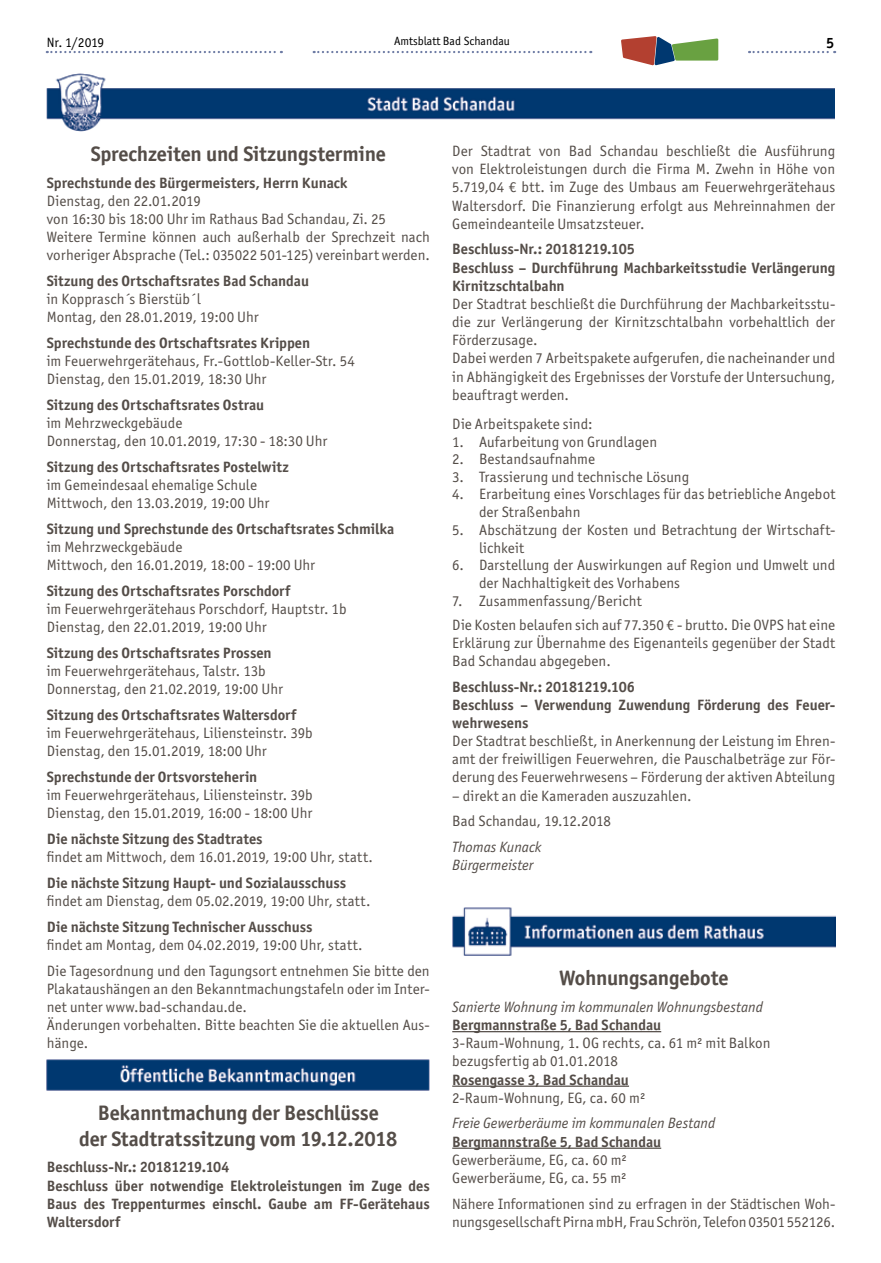
<style>
.page{position:relative;width:881px;height:1263px;background:#fff}
.page>*{position:absolute;margin:0;border:0;box-sizing:border-box;transform-origin:0 0}
.t1{font:700 21px/25.3px "Officina San ITC";letter-spacing:-.01em;color:#544d48;text-align:center}
.t2{font:15px/18.1px "Officina San ITC";letter-spacing:.005em;color:#544d48}
.t3{font:700 15px/18.1px "Officina San ITC";color:#544d48}
.t4{font:italic 15px/18.1px "Officina San ITC";color:#544d48}
.t5{font:700 15px "Officina San ITC";color:#000}
.t6{font:13.5px "Officina San ITC";letter-spacing:-.01em;color:#000}
.t7{font:12px "Officina San ITC";color:#000}
</style>
<div class="page">
<svg style="left:313px;top:51px;width:278px;height:2px"></svg>
<svg style="left:47px;top:51px;width:235px;height:2px"></svg>
<svg style="left:748px;top:51px;width:86px;height:2px"></svg>
<svg style="left:621px;top:36px;width:97px;height:29px"></svg>
<img style="left:47px;top:73px;width:786px;height:59px">
<img style="left:47px;top:1059px;width:382px;height:32px">
<hr style="left:452px;top:1031px;width:209px;height:1px;background:#544d48">
<hr style="left:452px;top:1085px;width:176px;height:2px;background:#544d48">
<hr style="left:452px;top:1147px;width:209px;height:2px;background:#544d48">
<img style="left:452px;top:907px;width:383px;height:49px">
<p class="t6" style="left:47px;top:34px;width:59px">Nr. 1/2019</p>
<p class="t7" style="left:394px;top:34px;width:117px">Amtsblatt Bad Schandau</p>
<p class="t5" style="left:825px;top:34px;width:10px">5</p>
<h1 class="t1" style="left:91px;top:141px;width:296px">Sprechzeiten und Sitzungstermine</h1>
<p class="t3" style="left:47px;top:173px;width:302px">Sprechstunde des Bürgermeisters, Herrn Kunack</p>
<p class="t2" style="left:47px;top:192px;width:384px">Dienstag, den 22.01.2019<br>von 16:30 bis 18:00 Uhr im Rathaus Bad Schandau, Zi. 25<br>Weitere Termine können auch außerhalb der Sprechzeit nach vorheriger Absprache (Tel.: 035022 501-125) vereinbart werden.</p>
<p class="t3" style="left:47px;top:272px;width:264px">Sitzung des Ortschaftsrates Bad Schandau</p>
<p class="t2" style="left:47px;top:290px;width:213px">in Kopprasch´s Bierstüb´l<br>Montag, den 28.01.2019, 19:00 Uhr</p>
<p class="t3" style="left:47px;top:334px;width:265px">Sprechstunde des Ortschaftsrates Krippen</p>
<p class="t2" style="left:47px;top:352px;width:309px">im Feuerwehrgerätehaus, Fr.-Gottlob-Keller-Str. 54<br>Dienstag, den 15.01.2019, 18:30 Uhr</p>
<p class="t3" style="left:47px;top:396px;width:219px">Sitzung des Ortschaftsrates Ostrau</p>
<p class="t2" style="left:47px;top:414px;width:282px">im Mehrzweckgebäude<br>Donnerstag, den 10.01.2019, 17:30 - 18:30 Uhr</p>
<p class="t3" style="left:47px;top:458px;width:243px">Sitzung des Ortschaftsrates Postelwitz</p>
<p class="t2" style="left:47px;top:476px;width:224px">im Gemeindesaal ehemalige Schule<br>Mittwoch, den 13.03.2019, 19:00 Uhr</p>
<p class="t3" style="left:47px;top:520px;width:349px">Sitzung und Sprechstunde des Ortschaftsrates Schmilka</p>
<p class="t2" style="left:47px;top:538px;width:270px">im Mehrzweckgebäude<br>Mittwoch, den 16.01.2019, 18:00 - 19:00 Uhr</p>
<p class="t3" style="left:47px;top:582px;width:245px">Sitzung des Ortschaftsrates Porschdorf</p>
<p class="t2" style="left:47px;top:600px;width:301px">im Feuerwehrgerätehaus Porschdorf, Hauptstr. 1b<br>Dienstag, den 22.01.2019, 19:00 Uhr</p>
<p class="t3" style="left:47px;top:644px;width:226px">Sitzung des Ortschaftsrates Prossen</p>
<p class="t2" style="left:47px;top:662px;width:238px">im Feuerwehrgerätehaus, Talstr. 13b<br>Donnerstag, den 21.02.2019, 19:00 Uhr</p>
<p class="t3" style="left:47px;top:706px;width:251px">Sitzung des Ortschaftsrates Waltersdorf</p>
<p class="t2" style="left:47px;top:724px;width:267px">im Feuerwehrgerätehaus, Liliensteinstr. 39b<br>Dienstag, den 15.01.2019, 18:00 Uhr</p>
<p class="t3" style="left:47px;top:768px;width:212px">Sprechstunde der Ortsvorsteherin</p>
<p class="t2" style="left:47px;top:786px;width:267px">im Feuerwehrgerätehaus, Liliensteinstr. 39b<br>Dienstag, den 15.01.2019, 16:00 - 18:00 Uhr</p>
<p class="t3" style="left:47px;top:830px;width:217px">Die nächste Sitzung des Stadtrates</p>
<p class="t2" style="left:47px;top:848px;width:327px">findet am Mittwoch, dem 16.01.2019, 19:00 Uhr, statt.</p>
<p class="t3" style="left:47px;top:874px;width:301px">Die nächste Sitzung Haupt- und Sozialausschuss</p>
<p class="t2" style="left:47px;top:892px;width:325px">findet am Dienstag, dem 05.02.2019, 19:00 Uhr, statt.</p>
<p class="t3" style="left:47px;top:917px;width:267px">Die nächste Sitzung Technischer Ausschuss</p>
<p class="t2" style="left:47px;top:932px;width:384px;line-height:25.7px">findet am Montag, dem 04.02.2019, 19:00 Uhr, statt.<br>Die Tagesordnung und den Tagungsort entnehmen Sie bitte den</p>
<p class="t2" style="left:47px;top:979px;width:384px">Plakataushängen an den Bekanntmachungstafeln oder im Inter&shy;net unter www.bad-schandau.de.<br>Änderungen vorbehalten. Bitte beachten Sie die aktuellen Aus&shy;hänge.</p>
<h1 class="t1" style="left:79px;top:1100px;width:320px">Bekanntmachung der Beschlüsse<br>der Stadtratssitzung vom 19.12.2018</h1>
<p class="t3" style="left:47px;top:1158px;width:384px">Beschluss-Nr.: 20181219.104<br>Beschluss über notwendige Elektroleistungen im Zuge des Baus des Treppenturmes einschl. Gaube am FF-Gerätehaus Waltersdorf</p>
<p class="t2" style="left:452px;top:142px;width:384px;text-align:justify">Der Stadtrat von Bad Schandau beschließt die Ausführung von Elektroleistungen durch die Firma M. Zwehn in Höhe von 5.719,04 € btt. im Zuge des Umbaus am Feuerwehrgerätehaus Waltersdorf. Die Finanzierung erfolgt aus Mehreinnahmen der Gemeindeanteile Umsatzsteuer.</p>
<p class="t3" style="left:452px;top:240px;width:384px">Beschluss-Nr.: 20181219.105<br>Beschluss – Durchführung Machbarkeitsstudie Verlängerung<br>Kirnitzschtalbahn</p>
<p class="t2" style="left:452px;top:295px;width:384px">Der Stadtrat beschließt die Durchführung der Machbarkeitsstu&shy;die zur Verlängerung der Kirnitzschtalbahn vorbehaltlich der Förderzusage.<br>Dabei werden 7 Arbeitspakete aufgerufen, die nacheinander und in Abhängigkeit des Ergebnisses der Vorstufe der Untersuchung, beauftragt werden.</p>
<p class="t2" style="left:452px;top:415px;width:142px">Die Arbeitspakete sind:</p>
<p class="t2" style="left:452px;top:432px;width:206px">1. Aufarbeitung von Grundlagen</p>
<p class="t2" style="left:452px;top:450px;width:144px">2. Bestandsaufnahme</p>
<p class="t2" style="left:452px;top:467px;width:238px">3. Trassierung und technische Lösung</p>
<p class="t2" style="left:479px;top:485px;width:357px;text-indent:-27px">4. Erarbeitung eines Vorschlages für das betriebliche Angebot der Straßenbahn</p>
<p class="t2" style="left:479px;top:521px;width:357px;text-indent:-27px">5. Abschätzung der Kosten und Betrachtung der Wirtschaft&shy;lichkeit</p>
<p class="t2" style="left:479px;top:556px;width:357px;text-indent:-27px">6. Darstellung der Auswirkungen auf Region und Umwelt und der Nachhaltigkeit des Vorhabens</p>
<p class="t2" style="left:452px;top:589px;width:384px;line-height:23.7px">7. Zusammenfassung/Bericht<br>Die Kosten belaufen sich auf 77.350 € - brutto. Die OVPS hat eine</p>
<p class="t2" style="left:452px;top:633px;width:384px">Erklärung zur Übernahme des Eigenanteils gegenüber der Stadt<br>Bad Schandau abgegeben.</p>
<p class="t3" style="left:452px;top:677px;width:384px">Beschluss-Nr.: 20181219.106<br>Beschluss – Verwendung Zuwendung Förderung des Feuer&shy;wehrwesens</p>
<p class="t2" style="left:452px;top:732px;width:384px;text-align:justify">Der Stadtrat beschließt, in Anerkennung der Leistung im Ehren&shy;amt der freiwilligen Feuerwehren, die Pauschalbeträge zur För&shy;derung des Feuerwehrwesens – Förderung der aktiven Abteilung</p>
<p class="t2" style="left:452px;top:783px;width:241px;line-height:25.7px">– direkt an die Kameraden auszuzahlen.<br>Bad Schandau, 19.12.2018</p>
<p class="t4" style="left:452px;top:838px;width:90px">Thomas Kunack<br>Bürgermeister</p>
<h1 class="t1" style="left:559px;top:965px;width:171px">Wohnungsangebote</h1>
<p class="t4" style="left:452px;top:998px;width:312px">Sanierte Wohnung im kommunalen Wohnungsbestand</p>
<p class="t3" style="left:452px;top:1016px;width:210px">Bergmannstraße 5, Bad Schandau</p>
<p class="t2" style="left:452px;top:1034px;width:319px">3-Raum-Wohnung, 1. OG rechts, ca. 61 m² mit Balkon bezugsfertig ab 01.01.2018</p>
<p class="t3" style="left:452px;top:1070px;width:178px">Rosengasse 3, Bad Schandau</p>
<p class="t2" style="left:452px;top:1088px;width:194px">2-Raum-Wohnung, EG, ca. 60 m²</p>
<p class="t4" style="left:452px;top:1114px;width:264px">Freie Gewerberäume im kommunalen Bestand</p>
<p class="t3" style="left:452px;top:1132px;width:210px">Bergmannstraße 5, Bad Schandau</p>
<p class="t2" style="left:452px;top:1150px;width:176px">Gewerberäume, EG, ca. 60 m²<br>Gewerberäume, EG, ca. 55 m²</p>
<p class="t2" style="left:452px;top:1194px;width:384px">Nähere Informationen sind zu erfragen in der Städtischen Woh&shy;nungsgesellschaft Pirna mbH, Frau Schrön, Telefon 03501 552126.</p>
</div>
